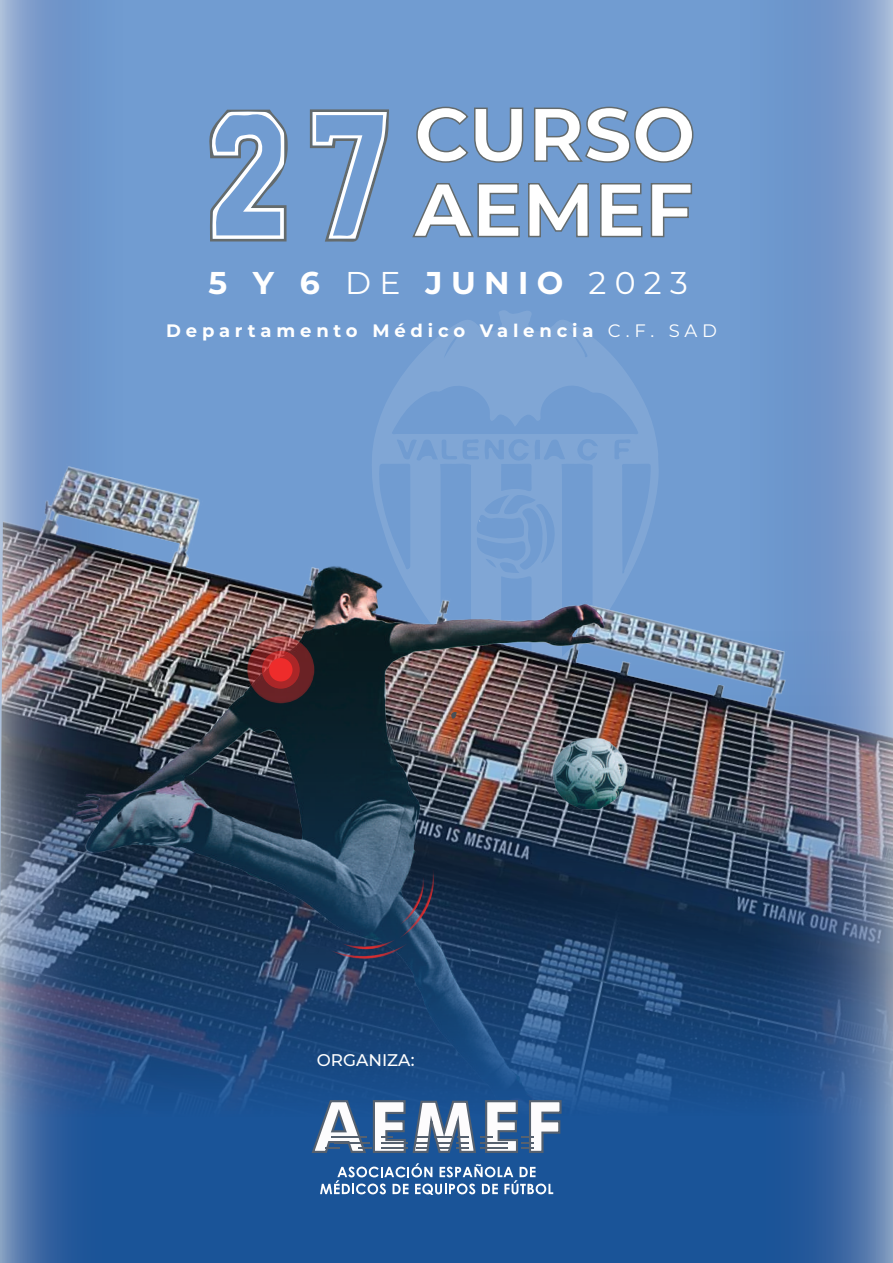
<style>
.page{position:relative;width:893px;height:1263px;background:#719cd1}
.page>*{position:absolute;margin:0;border:0;box-sizing:border-box;transform-origin:0 0}
.t1{font:700 75.45px/75.4px "Montserrat";color:#fff}
.t2{font:700 31.5px "Montserrat";letter-spacing:.265em;color:#fff}
.t3{font:700 18px "Montserrat";letter-spacing:.265em;color:#fff}
.t4{font:500 16.8px "Montserrat";color:#fff}
.s1{font-weight:400}
</style>
<div class="page">
<img style="left:210px;top:109px;width:448px;height:376px">
<img style="left:179px;top:485px;width:490px;height:146px">
<img style="left:179px;top:631px;width:490px;height:632px">
<img style="left:0;top:0;width:179px;height:1263px">
<svg style="left:669px;top:0;width:224px;height:1263px"></svg>
<svg style="left:416px;top:106px;width:108px;height:58px"></svg>
<svg style="left:533px;top:106px;width:161px;height:58px"></svg>
<svg style="left:411px;top:182px;width:110px;height:56px"></svg>
<svg style="left:527px;top:182px;width:63px;height:56px"></svg>
<svg style="left:599px;top:182px;width:44px;height:56px"></svg>
<svg style="left:650px;top:182px;width:43px;height:56px"></svg>
<svg style="left:209px;top:110px;width:80px;height:131px"></svg>
<svg style="left:310px;top:109px;width:79px;height:133px"></svg>
<svg style="left:310px;top:1099px;width:253px;height:55px"></svg>
<svg style="left:320px;top:1163px;width:233px;height:32px"></svg>
<svg style="left:247px;top:636px;width:67px;height:67px;fill:#6a2226"></svg>
<svg style="left:262px;top:651px;width:38px;height:38px"></svg>
<svg style="left:330px;top:868px;width:104px;height:91px"></svg>
<h1 class="t1" style="left:414px;top:93px;width:283px">CURSO<br>AEMEF</h1>
<h2 class="t2" style="left:208px;top:260px;width:481px">5 Y 6 <span class="s1">DE</span> JUNIO <span class="s1">2023</span></h2>
<p class="t3" style="left:166px;top:317px;width:552px">Departamento Médico Valencia <span class="s1">C.F. SAD</span></p>
<p class="t4" style="left:317px;top:1049px;width:99px">ORGANIZA:</p>
</div>
